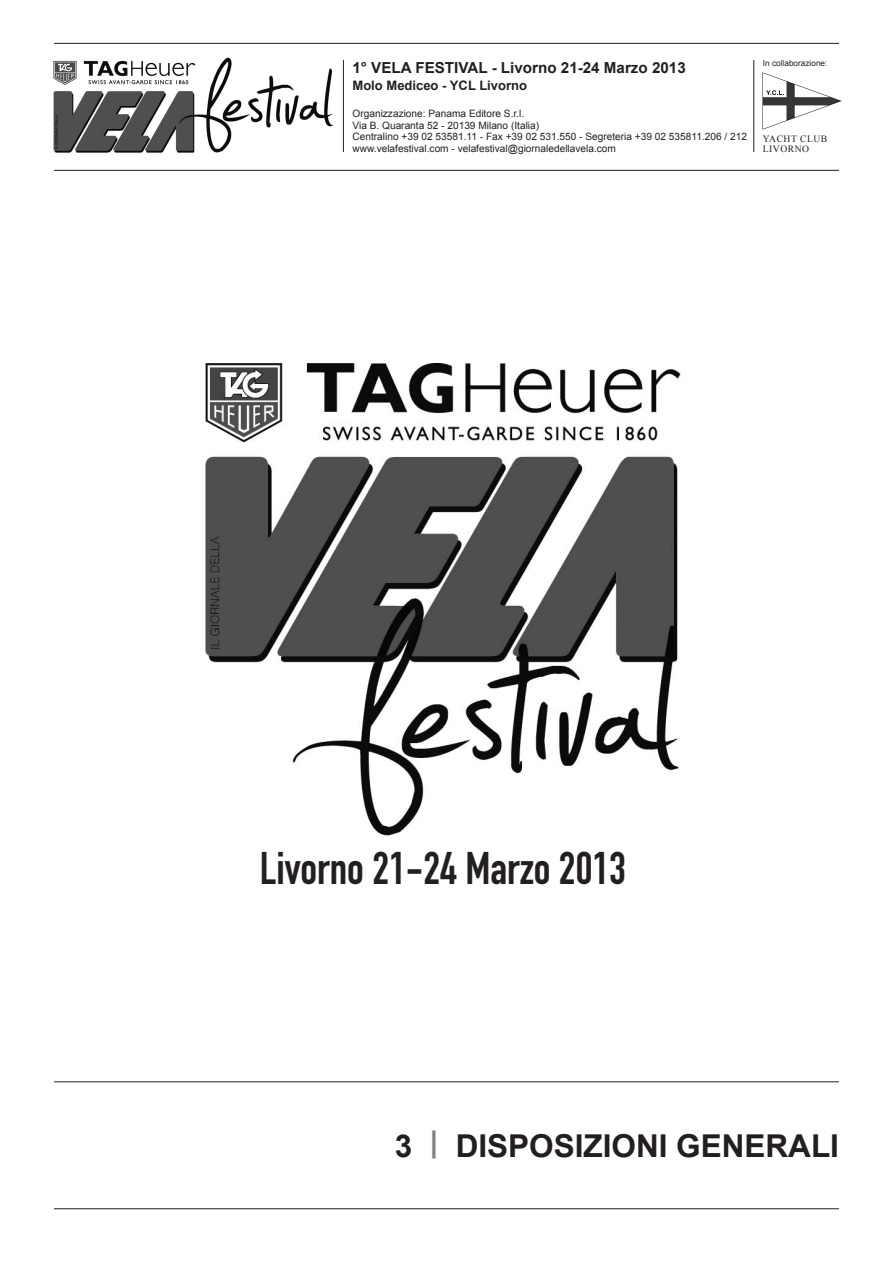
<style>
.page{position:relative;width:893px;height:1263px;background:#fff}
.page>*{position:absolute;margin:0;border:0;box-sizing:border-box;transform-origin:0 0}
.t1{font:45.15px "DIN Engschrift";color:#231f20}
.t2{font:700 31.5px "Arial";color:#231f20}
.t3{font:700 15.15px "Arial";color:#231f20}
.t4{font:700 13.05px "Arial";color:#231f20}
.t5{font:10.05px/11.6px "Arial";color:#231f20}
.t6{font:9.6px/10.5px "Times New Roman";letter-spacing:.05em;color:#231f20}
.t7{font:8.25px "Arial";color:#231f20}
.s1{font-size:30px;color:#808285}
</style>
<div class="page">
<hr style="left:54px;top:1081px;width:785px;height:1px;background:#231f20">
<hr style="left:54px;top:1208px;width:785px;height:1px;background:#231f20">
<hr style="left:54px;top:43px;width:785px;height:1px;background:#231f20">
<hr style="left:54px;top:170px;width:785px;height:1px;background:#231f20">
<hr style="left:343px;top:60px;width:1px;height:92px;background:#231f20">
<hr style="left:753px;top:60px;width:1px;height:92px;background:#231f20">
<img style="left:763px;top:72px;width:79px;height:57px">
<img style="left:53px;top:57px;width:280px;height:96px">
<img style="left:206px;top:363px;width:475px;height:473px">
<h3 class="t3" style="left:353px;top:57px;width:335px">1° VELA FESTIVAL - Livorno 21-24 Marzo 2013</h3>
<p class="t4" style="left:353px;top:77px;width:176px">Molo Mediceo - YCL Livorno</p>
<p class="t5" style="left:353px;top:108px;width:396px">Organizzazione: Panama Editore S.r.l.<br>Via B. Quaranta 52 - 20139 Milano (Italia)<br>Centralino +39 02 53581.11 - Fax +39 02 531.550 - Segreteria +39 02 535811.206 / 212 www.velafestival.com - velafestival@giornaledellavela.com</p>
<p class="t7" style="left:763px;top:58px;width:66px">In collaborazione:</p>
<p class="t6" style="left:763px;top:133px;width:66px">YACHT CLUB<br>LIVORNO</p>
<h1 class="t1" style="left:260px;top:841px;width:368px">Livorno 21-24 Marzo 2013</h1>
<h2 class="t2" style="left:395px;top:1125px;width:446px">3 <span class="s1">|</span> DISPOSIZIONI GENERALI</h2>
</div>
